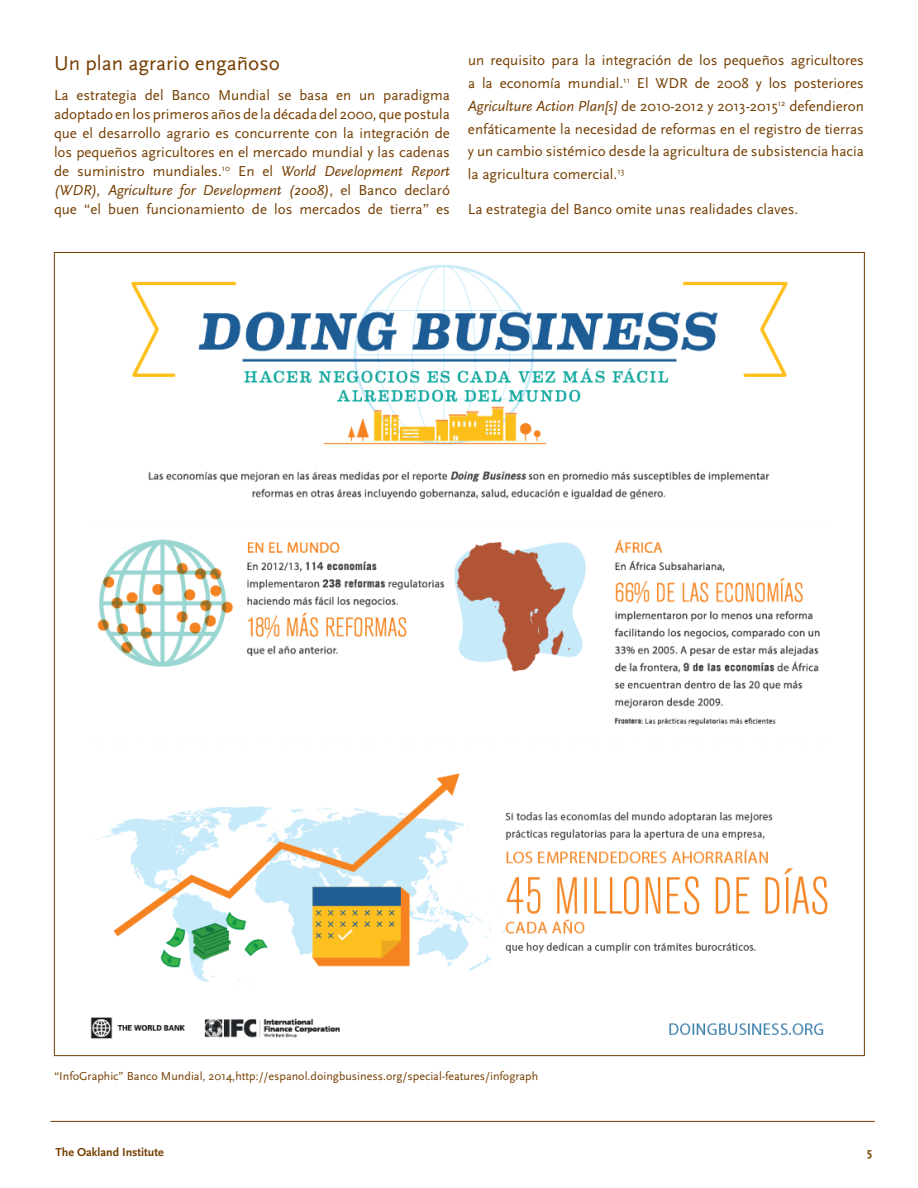
<style>
.page{position:relative;width:918px;height:1188px;background:#fff}
.page>*{position:absolute;margin:0;border:0;box-sizing:border-box;transform-origin:0 0}
.t1{font:21px "Scala Sans";color:#753e00}
.t2{font:15px/18.9px "Scala Sans";color:#753e00;text-align:justify}
.t3{font:12px "Scala Sans";color:#753e00}
.t4{font:700 12px "Scala Sans";color:#753e00}
.s1{font-style:italic}
</style>
<div class="page">
<hr style="left:50px;top:1121px;width:825px;height:1px;background:#753e00">
<img style="left:90px;top:264px;width:738px;height:775px">
<h1 class="t1" style="left:54px;top:51px;width:228px">U n plan agrario engañoso</h1>
<p class="t2" style="left:54px;top:86px;width:398px">La estrategia del Banco M undial se basa en un paradigma adoptado en los primeros años de la década del 2000, que postula que el desarrollo agrario es concurrente con la integración de los pequeños agricultores en el mercado mundial y las cadenas de suministro mundiales.<sup>10</sup> E n el <span class="s1">World Development Report (WDR), Agriculture for Development (2008)</span>, el B anco declaró que “el buen funcionamiento de los mercados de tierra” es</p>
<p class="t2" style="left:468px;top:49px;width:398px;line-height:22.8px">un requisito para la integración de los pequeños agricultores a la economía mundial.<sup>11</sup> El WDR de 2008 y los posteriores <span class="s1">Agriculture Action Plan[s]</span> de 2010-2012 y 2013-2015<sup>12</sup> defendieron enfáticamente la necesidad de reformas en el registro de tierras y un cambio sistémico desde la agricultura de subsistencia hacia la agricultura comercial.<sup>13</sup></p>
<p class="t2" style="left:468px;top:200px;width:332px">La estrategia del Banco omite unas realidades claves.</p>
<p class="t3" style="left:54px;top:1070px;width:486px">“I nfoGraphic” Banco M undial, 2014,http://espanol.doingbusiness.org/special-features/infograph</p>
<p class="t4" style="left:56px;top:1146px;width:110px">The Oakland Institute</p>
<p class="t4" style="left:867px;top:1146px;width:6px">5</p>
</div>
